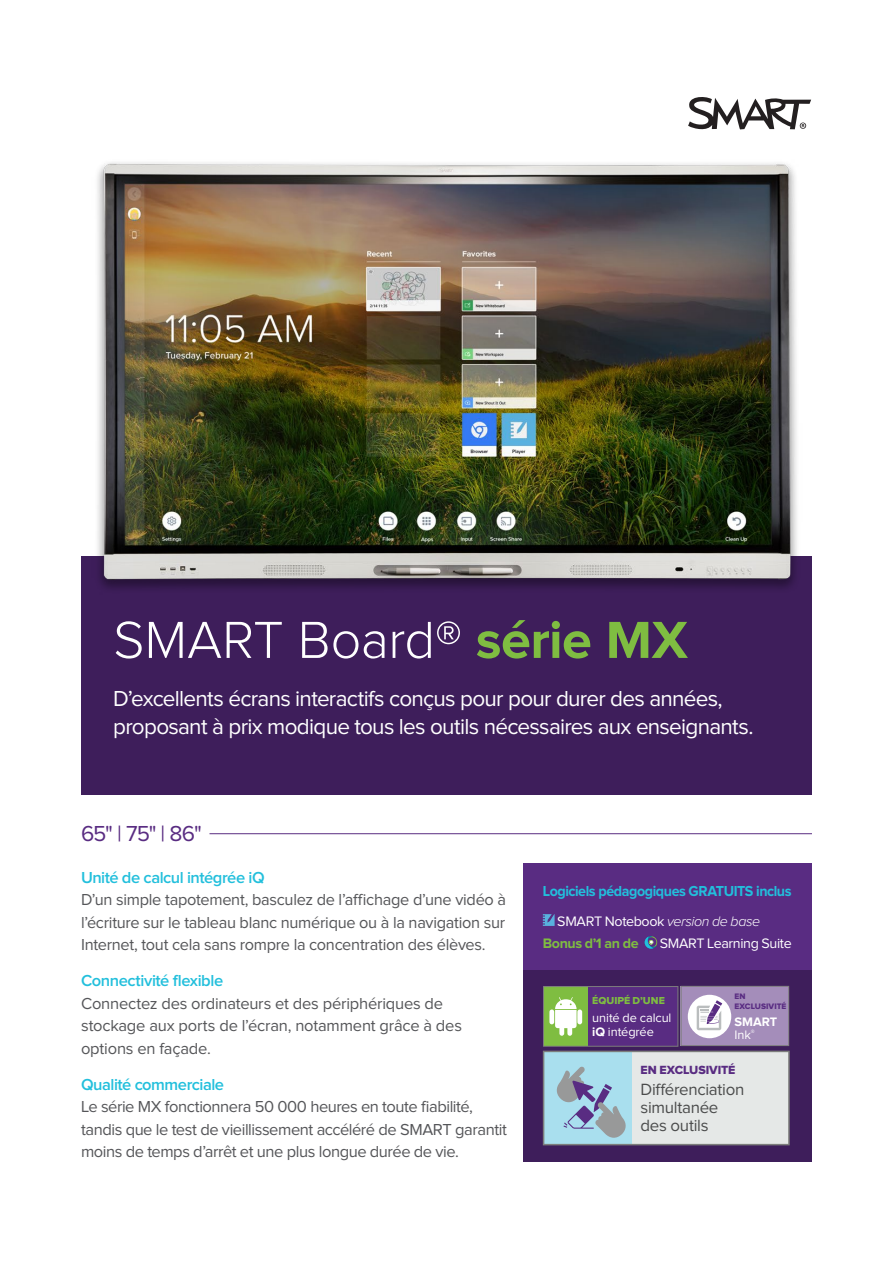
<style>
.page{position:relative;width:893px;height:1263px;background:#fff}
.page>*{position:absolute;margin:0;border:0;box-sizing:border-box;transform-origin:0 0}
.SMAR_Board_Title{font:300 54px "Proxima Nova";letter-spacing:-.01em;color:#fff}
.Page_1_Intro_Copy{font:22.5px/28.5px "Proxima Nova";letter-spacing:-.035em;color:#fff}
.t1{font:22.5px "Proxima Nova";color:#592c82}
.Subhead_blue___2_lin{font:16.8px/18px "Proxima Nova";letter-spacing:-.02em;color:#4b4c4c}
.Page_1_Body_Copy{font:16.5px/22.5px "Proxima Nova";letter-spacing:-.02em;color:#555659}
.Page_1_Subhead{font:600 16.5px "Proxima Nova";letter-spacing:-.025em;color:#22bfdc}
.t2{font:700 15px "Proxima Nova";letter-spacing:-.03em;color:#22bfdc;scale:.95 1}
.t3{font:14.25px "Proxima Nova";letter-spacing:-.025em;color:#fff}
.t4{font:700 14.25px "Proxima Nova";letter-spacing:-.025em;color:#7fbd41}
.Subhead_blue___2_lin-2{font:12.75px/13.5px "Proxima Nova";letter-spacing:-.005em;color:#fff}
.Subhead_blue___2_lin-3{font:700 12.75px/13.5px "Proxima Nova";letter-spacing:-.005em;color:#fff}
.Subhead_blue___2_lin-4{font:12.3px "Proxima Nova Extrabld";letter-spacing:-.005em;color:#592c82}
.Subhead_blue___2_lin-5{font:10.5px "Proxima Nova Extrabld";color:#7fbd41}
.Subhead_blue___2_lin-6{font:8.25px/9.9px "Proxima Nova Extrabld";letter-spacing:.005em;color:#592c82}
.s1{font-weight:700;color:#7fbd41}
.s2{font-weight:300;font-style:italic}
.s3{font-weight:700}
.s4{font-weight:400}
</style>
<div class="page">
<div style="left:81px;top:557px;width:731px;height:238px;background:#3e1e5b"></div>
<hr style="left:81px;top:833px;width:731px;height:1px;background:#592c82">
<div style="left:81px;top:827px;width:128px;height:12px;background:#fff"></div>
<svg style="left:689px;top:97px;width:122px;height:23px"></svg>
<img style="left:81px;top:120px;width:731px;height:468px">
<div style="left:523px;top:863px;width:289px;height:298px;background:#592c82"></div>
<div style="left:523px;top:970px;width:289px;height:191px;background:#3e1e5b"></div>
<svg style="left:543px;top:914px;width:12px;height:12px"></svg>
<svg style="left:645px;top:936px;width:12px;height:13px"></svg>
<svg style="left:543px;top:986px;width:247px;height:159px;background:#aeb0c1"></svg>
<p class="SMAR_Board_Title" style="left:113px;top:615px;width:576px">SMART Board® <span class="s1">série MX</span></p>
<p class="Page_1_Intro_Copy" style="left:113px;top:685px;width:642px">D’excellents écrans interactifs conçus pour pour durer des années, proposant à prix modique tous les outils nécessaires aux enseignants.</p>
<p class="t1" style="left:81px;top:823px;width:122px">65" | 75" | 86"</p>
<p class="Page_1_Subhead" style="left:81px;top:870px;width:185px">Unité de calcul intégrée iQ</p>
<p class="Page_1_Body_Copy" style="left:81px;top:889px;width:427px;text-align:justify">D’un simple tapotement, basculez de l’affichage d’une vidéo à l’écriture sur le tableau blanc numérique ou à la navigation sur Internet, tout cela sans rompre la concentration des élèves.</p>
<p class="Page_1_Subhead" style="left:81px;top:973px;width:144px">Connectivité flexible</p>
<p class="Page_1_Body_Copy" style="left:81px;top:993px;width:382px">Connectez des ordinateurs et des périphériques de stockage aux ports de l’écran, notamment grâce à des options en façade.</p>
<p class="Page_1_Subhead" style="left:81px;top:1077px;width:145px">Qualité commerciale</p>
<p class="Page_1_Body_Copy" style="left:81px;top:1096px;width:428px">Le série MX fonctionnera 50 000 heures en toute fiabilité, tandis que le test de vieillissement accéléré de SMART garantit moins de temps d’arrêt et une plus longue durée de vie.</p>
<p class="t2" style="left:543px;top:884px;width:263px">Logiciels pédagogiques GRATUITS inclus</p>
<p class="t3" style="left:557px;top:915px;width:204px">SMART Notebook <span class="s2">version de base</span></p>
<p class="t4" style="left:543px;top:936px;width:97px">Bonus d’1 an de</p>
<p class="t3" style="left:660px;top:936px;width:133px">SMART Learning Suite</p>
<p class="Subhead_blue___2_lin-5" style="left:592px;top:996px;width:74px">ÉQUIPÉ D’UNE</p>
<p class="Subhead_blue___2_lin-2" style="left:592px;top:1012px;width:81px">unité de calcul <span class="s3">iQ</span> intégrée</p>
<p class="Subhead_blue___2_lin-6" style="left:735px;top:992px;width:53px">EN<br>EXCLUSIVITÉ</p>
<p class="Subhead_blue___2_lin-3" style="left:735px;top:1015px;width:44px">SMART<br><span class="s4">Ink</span><sup>®</sup></p>
<p class="Subhead_blue___2_lin-4" style="left:640px;top:1065px;width:96px">EN EXCLUSIVITÉ</p>
<p class="Subhead_blue___2_lin" style="left:640px;top:1081px;width:105px">Différenciation simultanée des outils</p>
</div>
